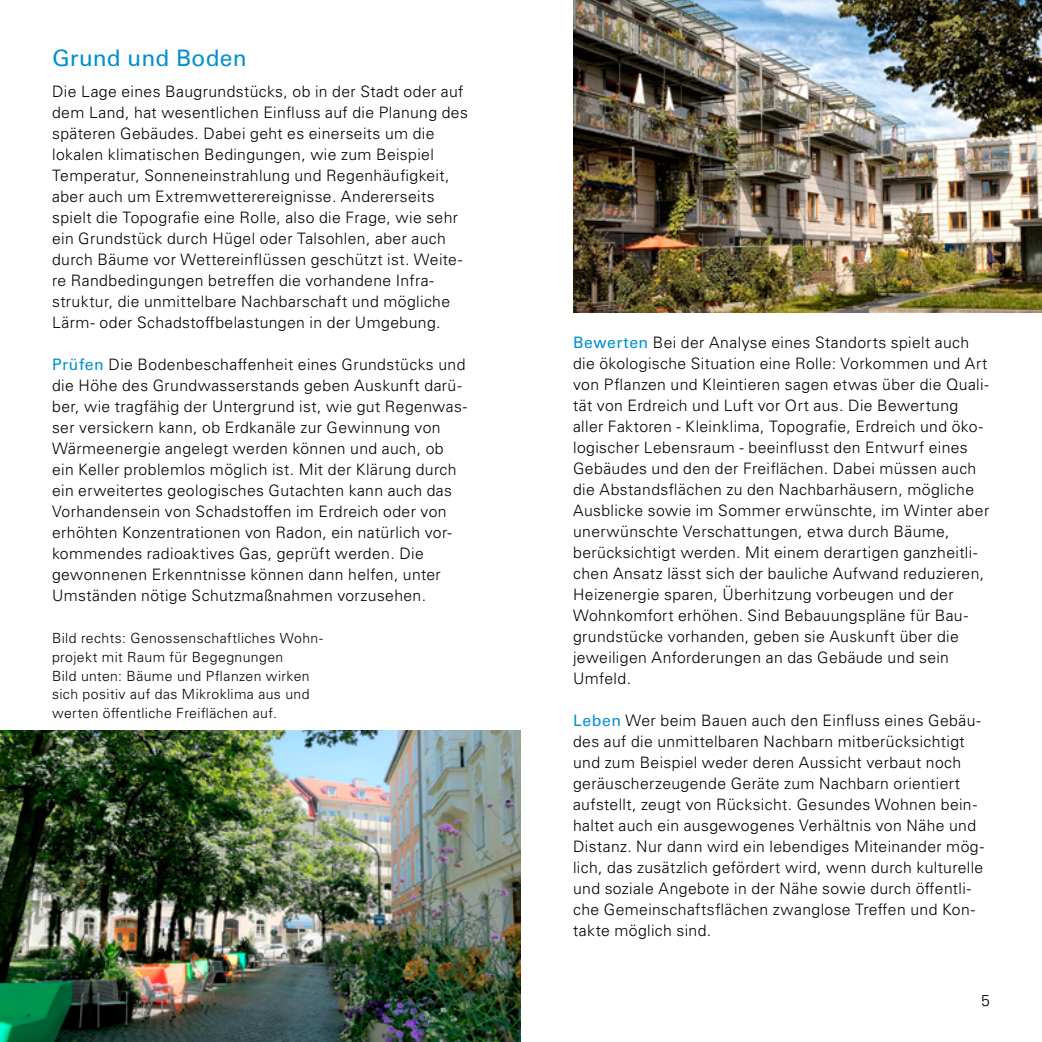
<style>
.page{position:relative;width:1042px;height:1042px;background:#fff}
.page>*{position:absolute;margin:0;border:0;box-sizing:border-box;transform-origin:0 0}
.Ueberschrift_blau_13{font:22.75px "Univers LT Pro 55 Roman";letter-spacing:.01em;color:#0091ce}
.Fließtext_9_12_pt{font:300 15.75px/21px "Univers LT Pro 45";letter-spacing:.025em;color:#000}
.t1{font:300 14px/18.7px "Univers LT Pro 45";letter-spacing:.03em;color:#000}
.s1{font-family:"Univers LT Pro 55 Roman";font-weight:400;color:#0091ce}
</style>
<div class="page">
<img style="left:0;top:730px;width:521px;height:312px">
<img style="left:573px;top:0;width:469px;height:312px">
<h1 class="Ueberschrift_blau_13" style="left:52px;top:42px;width:196px">Grund und Boden</h1>
<p class="Fließtext_9_12_pt" style="left:52px;top:80px;width:417px">Die Lage eines Baugrundstücks, ob in der Stadt oder auf dem Land, hat wesentlichen Einfluss auf die Planung des späteren Gebäudes. Dabei geht es einerseits um die lokalen klimatischen Bedingungen, wie zum Beispiel Temperatur, Sonneneinstrahlung und Regenhäufigkeit, aber auch um Extremwetterereignisse. Andererseits spielt die Topografie eine Rolle, also die Frage, wie sehr ein Grundstück durch Hügel oder Talsohlen, aber auch durch Bäume vor Wettereinflüssen geschützt ist. Weite&shy;re Randbedingungen betreffen die vorhandene Infra&shy;struktur, die unmittelbare Nachbarschaft und mögliche Lärm- oder Schadstoffbelastungen in der Umgebung.</p>
<p class="Fließtext_9_12_pt" style="left:52px;top:353px;width:417px"><span class="s1">Prüfen</span> Die Bodenbeschaffenheit eines Grundstücks und die Höhe des Grundwasserstands geben Auskunft darü&shy;ber, wie tragfähig der Untergrund ist, wie gut Regenwas&shy;ser versickern kann, ob Erdkanäle zur Gewinnung von Wärmeenergie angelegt werden können und auch, ob ein Keller problemlos möglich ist. Mit der Klärung durch ein erweitertes geologisches Gutachten kann auch das Vorhandensein von Schadstoffen im Erdreich oder von erhöhten Konzentrationen von Radon, ein natürlich vor&shy;kommendes radioaktives Gas, geprüft werden. Die gewonnenen Erkenntnisse können dann helfen, unter Umständen nötige Schutzmaßnahmen vorzusehen.</p>
<p class="t1" style="left:52px;top:628px;width:272px">Bild rechts: Genossenschaftliches Wohn&shy;projekt mit Raum für Begegnungen<br>Bild unten: Bäume und Pflanzen wirken sich positiv auf das Mikroklima aus und werten öffentliche Freiflächen auf.</p>
<p class="Fließtext_9_12_pt" style="left:573px;top:331px;width:418px"><span class="s1">Bewerten</span> Bei der Analyse eines Standorts spielt auch die ökologische Situation eine Rolle: Vorkommen und Art von Pflanzen und Kleintieren sagen etwas über die Quali&shy;tät von Erdreich und Luft vor Ort aus. Die Bewertung aller Faktoren - Kleinklima, Topografie, Erdreich und öko&shy;logischer Lebensraum - beeinflusst den Entwurf eines Gebäudes und den der Freiflächen. Dabei müssen auch die Abstandsflächen zu den Nachbarhäusern, mögliche Ausblicke sowie im Sommer erwünschte, im Winter aber unerwünschte Verschattungen, etwa durch Bäume, berücksichtigt werden. Mit einem derartigen ganzheitli&shy;chen Ansatz lässt sich der bauliche Aufwand reduzieren, Heizenergie sparen, Überhitzung vorbeugen und der Wohnkomfort erhöhen. Sind Bebauungspläne für Bau&shy;grundstücke vorhanden, geben sie Auskunft über die jeweiligen Anforderungen an das Gebäude und sein Umfeld.</p>
<p class="Fließtext_9_12_pt" style="left:573px;top:709px;width:412px"><span class="s1">Leben</span> Wer beim Bauen auch den Einfluss eines Gebäu&shy;des auf die unmittelbaren Nachbarn mitberücksichtigt und zum Beispiel weder deren Aussicht verbaut noch geräuscherzeugende Geräte zum Nachbarn orientiert aufstellt, zeugt von Rücksicht. Gesundes Wohnen bein&shy;haltet auch ein ausgewogenes Verhältnis von Nähe und Distanz. Nur dann wird ein lebendiges Miteinander mög&shy;lich, das zusätzlich gefördert wird, wenn durch kulturelle und soziale Angebote in der Nähe sowie durch öffentli&shy;che Gemeinschaftsflächen zwanglose Treffen und Kon&shy;takte möglich sind.</p>
<p class="Fließtext_9_12_pt" style="left:981px;top:990px;width:10px">5</p>
</div>
